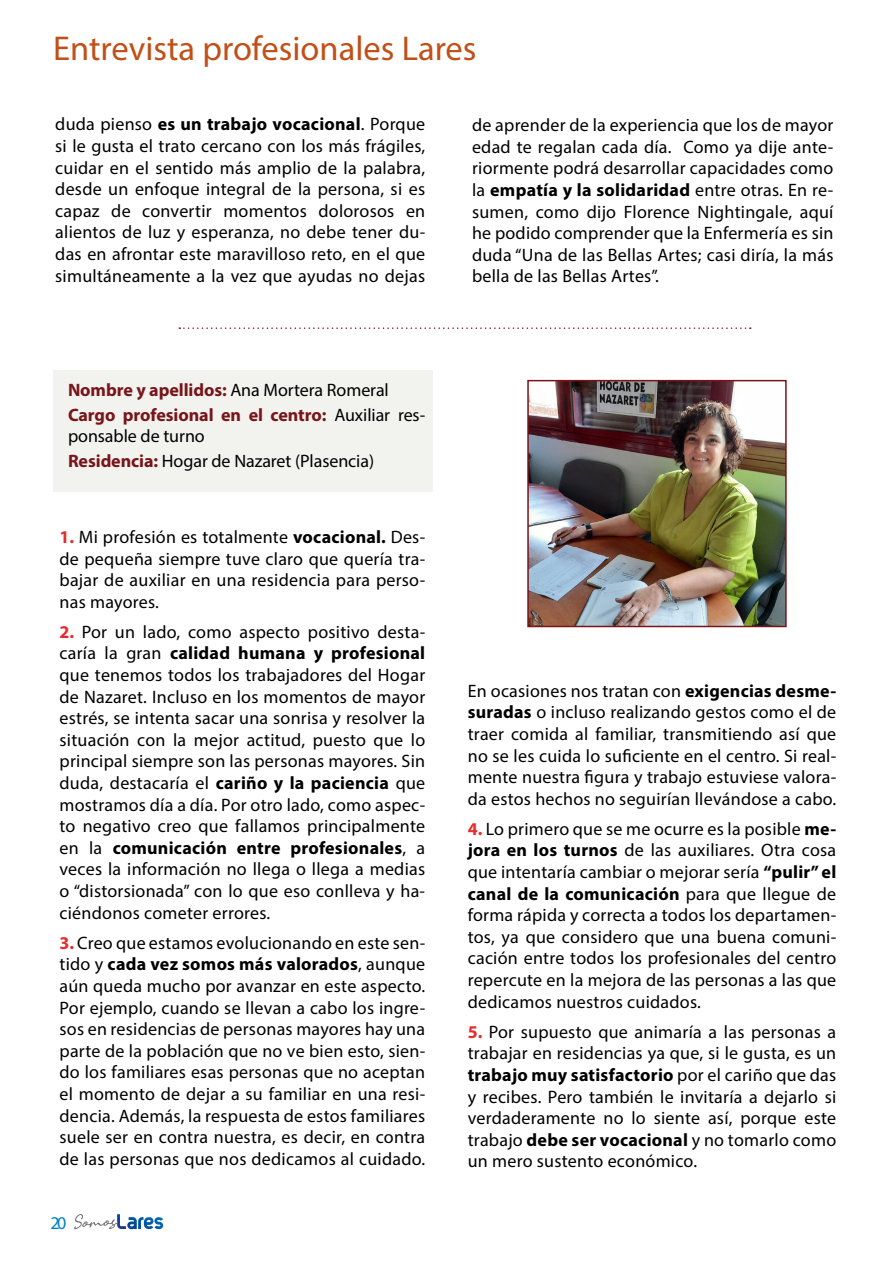
<style>
.page{position:relative;width:893px;height:1263px;background:#fff}
.page>*{position:absolute;margin:0;border:0;box-sizing:border-box;transform-origin:0 0}
.t1{font:34.5px "Myriad Pro";color:#c05017}
.t2{font:18px/21.6px "Myriad Pro";letter-spacing:.015em;color:#000;text-align:justify}
.t3{font:700 18px/24.6px "Myriad Pro";letter-spacing:-.005em;color:#771519}
.t4{font:18px/24.6px "Myriad Pro";letter-spacing:-.005em;color:#000}
.t5{font:18px "Myriad Pro";color:#0082c2}
.s1{font-weight:700}
.s2{font-weight:400;color:#000}
.s3{font-weight:700;color:#771519}
.s4{font-weight:700;color:#e62c2c}
</style>
<div class="page">
<svg style="left:74px;top:1214px;width:89px;height:15px"></svg>
<svg style="left:179px;top:327px;width:572px;height:2px"></svg>
<div style="left:53px;top:370px;width:379px;height:121px;background:#f2f2ef"></div>
<img style="left:530px;top:383px;width:254px;height:241px">
<div style="left:527px;top:380px;width:260px;height:247px;border:2px solid #771519"></div>
<h1 class="t1" style="left:53px;top:27px;width:425px">Entrevista profesionales Lares</h1>
<p class="t2" style="left:55px;top:113px;width:371px">duda pienso <span class="s1">es un trabajo vocacional</span>. Porque si le gusta el trato cercano con los más frágiles, cuidar en el sentido más amplio de la palabra, desde un enfoque integral de la persona, si es capaz de convertir momentos dolorosos en alientos de luz y esperanza, no debe tener du&shy;das en afrontar este maravilloso reto, en el que simultáneamente a la vez que ayudas no dejas</p>
<p class="t2" style="left:472px;top:114px;width:363px">de aprender de la experiencia que los de mayor edad te regalan cada día. Como ya dije ante&shy;riormente podrá desarrollar capacidades como la <span class="s1">empatía y la solidaridad</span> entre otras. En re&shy;sumen, como dijo Florence Nightingale, aquí he podido comprender que la Enfermería es sin duda “Una de las Bellas Artes; casi diría, la más bella de las Bellas Artes”.</p>
<p class="t3" style="left:68px;top:377px;width:359px">Nombre y apellidos: <span class="s2">Ana Mortera Romeral<br></span>Cargo profesional en el centro: <span class="s2">Auxiliar res-</span></p>
<p class="t4" style="left:68px;top:424px;width:308px">ponsable de turno<br><span class="s3">Residencia:</span> Hogar de Nazaret (Plasencia)</p>
<p class="t2" style="left:60px;top:526px;width:367px"><span class="s4">1.</span> Mi profesión es totalmente <span class="s1">vocacional.</span> Des&shy;de pequeña siempre tuve claro que quería tra&shy;bajar de auxiliar en una residencia para perso&shy;nas mayores.</p>
<p class="t2" style="left:60px;top:621px;width:367px"><span class="s4">2.</span> Por un lado, como aspecto positivo desta&shy;caría la gran <span class="s1">calidad humana y profesional </span>que tenemos todos los trabajadores del Hogar de Nazaret. Incluso en los momentos de mayor estrés, se intenta sacar una sonrisa y resolver la situación con la mejor actitud, puesto que lo principal siempre son las personas mayores. Sin duda, destacaría el <span class="s1">cariño y la paciencia</span> que mostramos día a día. Por otro lado, como aspec&shy;to negativo creo que fallamos principalmente en la <span class="s1">comunicación entre profesionales</span>, a veces la información no llega o llega a medias o “distorsionada” con lo que eso conlleva y ha&shy;ciéndonos cometer errores.</p>
<p class="t2" style="left:60px;top:932px;width:367px"><span class="s4">3.</span> Creo que estamos evolucionando en este sen&shy;tido y <span class="s1">cada vez somos más valorados</span>, aunque aún queda mucho por avanzar en este aspecto.<br>Por ejemplo, cuando se llevan a cabo los ingre&shy;sos en residencias de personas mayores hay una parte de la población que no ve bien esto, sien&shy;do los familiares esas personas que no aceptan el momento de dejar a su familiar en una resi&shy;dencia. Además, la respuesta de estos familiares suele ser en contra nuestra, es decir, en contra de las personas que nos dedicamos al cuidado.</p>
<p class="t5" style="left:50px;top:1211px;width:18px">20</p>
<p class="t2" style="left:468px;top:680px;width:370px">En ocasiones nos tratan con <span class="s1">exigencias desme&shy;suradas</span> o incluso realizando gestos como el de traer comida al familiar, transmitiendo así que no se les cuida lo suficiente en el centro. Si real&shy;mente nuestra figura y trabajo estuviese valora&shy;da estos hechos no seguirían llevándose a cabo.</p>
<p class="t2" style="left:468px;top:818px;width:370px"><span class="s4">4.</span> Lo primero que se me ocurre es la posible <span class="s1">me&shy;jora en los turnos</span> de las auxiliares. Otra cosa que intentaría cambiar o mejorar sería <span class="s1">“pulir” el canal de la comunicación</span> para que llegue de forma rápida y correcta a todos los departamen&shy;tos, ya que considero que una buena comuni&shy;cación entre todos los profesionales del centro repercute en la mejora de las personas a las que dedicamos nuestros cuidados.</p>
<p class="t2" style="left:468px;top:1021px;width:370px"><span class="s4">5.</span> Por supuesto que animaría a las personas a trabajar en residencias ya que, si le gusta, es un <span class="s1">trabajo muy satisfactorio</span> por el cariño que das y recibes. Pero también le invitaría a dejarlo si verdaderamente no lo siente así, porque este trabajo <span class="s1">debe ser vocacional</span> y no tomarlo como un mero sustento económico.</p>
</div>
